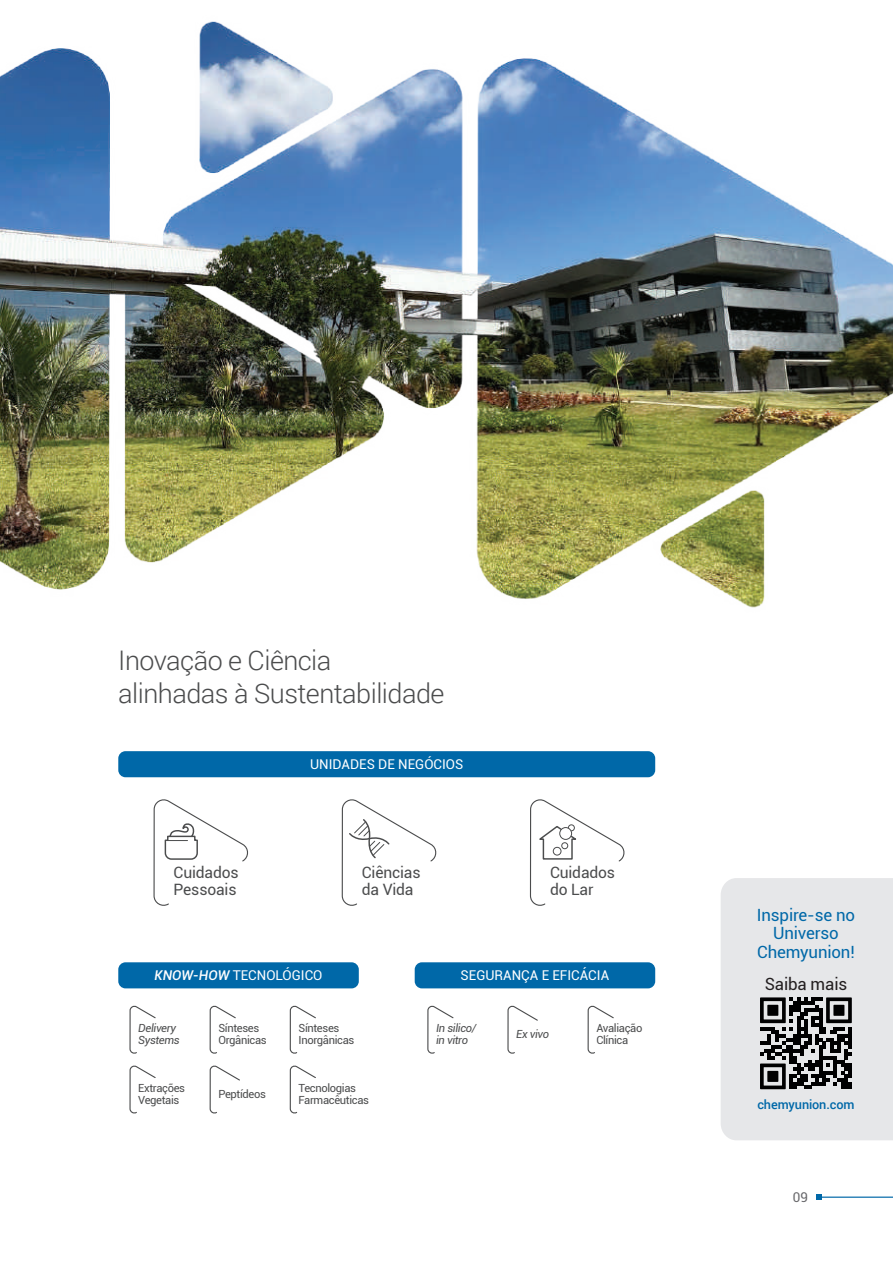
<style>
.page{position:relative;width:893px;height:1263px;background:#fff}
.page>*{position:absolute;margin:0;border:0;box-sizing:border-box;transform-origin:0 0}
.t1{font:300 27px/33px "Roboto";letter-spacing:-.02em;color:#4b4c4d}
.t2{font:16.8px/18.6px "Roboto";letter-spacing:-.01em;color:#0068a8;text-align:center}
.t3{font:16.8px "Roboto";letter-spacing:-.01em;color:#231f20}
.t4{font:15.6px/16.5px "Roboto";letter-spacing:-.01em;color:#4b4c4d}
.t5{font:13.5px "Roboto";color:#fff}
.t6{font:13.5px "Roboto";color:#69696c}
.t7{font:500 12.75px "Roboto";letter-spacing:-.01em;color:#0068a8}
.t8{font:11.25px/12.5px "Roboto";letter-spacing:-.03em;color:#4b4c4d}
.t9{font:italic 11.25px/12.5px "Roboto";letter-spacing:-.03em;color:#4b4c4d}
.s1{font-weight:500;font-style:italic}
</style>
<div class="page">
<img style="left:0;top:21px;width:893px;height:587px">
<hr style="left:819px;top:1196px;width:74px;height:2px;background:#0068a8">
<svg style="left:816px;top:1194px;width:6px;height:6px"></svg>
<div style="left:118px;top:751px;width:537px;height:26px;background:#0068a8;border-radius:7px"></div>
<div style="left:118px;top:962px;width:241px;height:26px;background:#0068a8;border-radius:7px"></div>
<svg style="left:153px;top:799px;width:95px;height:107px"></svg>
<svg style="left:529px;top:799px;width:96px;height:107px"></svg>
<svg style="left:721px;top:878px;width:172px;height:262px;background:#cdced0"></svg>
<svg style="left:341px;top:799px;width:96px;height:107px"></svg>
<svg style="left:209px;top:1065px;width:31px;height:49px"></svg>
<svg style="left:129px;top:1005px;width:27px;height:49px"></svg>
<svg style="left:209px;top:1005px;width:27px;height:49px"></svg>
<svg style="left:289px;top:1005px;width:27px;height:49px"></svg>
<svg style="left:129px;top:1065px;width:27px;height:49px"></svg>
<svg style="left:289px;top:1065px;width:27px;height:49px"></svg>
<div style="left:415px;top:962px;width:240px;height:26px;background:#0068a8;border-radius:7px"></div>
<svg style="left:507px;top:1005px;width:31px;height:49px"></svg>
<svg style="left:427px;top:1005px;width:27px;height:49px"></svg>
<svg style="left:587px;top:1005px;width:27px;height:49px"></svg>
<h1 class="t1" style="left:118px;top:643px;width:328px">Inovação e Ciência alinhadas à Sustentabilidade</h1>
<p class="t5" style="left:310px;top:754px;width:155px">UNIDADES DE NEGÓCIOS</p>
<h3 class="t4" style="left:174px;top:864px;width:67px">Cuidados<br>Pessoais</h3>
<h3 class="t4" style="left:550px;top:864px;width:67px">Cuidados do Lar</h3>
<h3 class="t4" style="left:362px;top:864px;width:60px">Ciências da Vida</h3>
<p class="t5" style="left:155px;top:965px;width:169px"><span class="s1">KNOW-HOW</span> TECNOLÓGICO</p>
<p class="t9" style="left:138px;top:1021px;width:43px">Delivery<br>Systems</p>
<p class="t8" style="left:218px;top:1021px;width:50px">Sínteses<br>Orgânicas</p>
<p class="t8" style="left:298px;top:1021px;width:57px">Sínteses<br>Inorgânicas</p>
<p class="t8" style="left:138px;top:1081px;width:48px">Extrações<br>Vegetais</p>
<p class="t8" style="left:218px;top:1087px;width:49px">Peptídeos</p>
<p class="t8" style="left:298px;top:1081px;width:72px">Tecnologias<br>Farmacêuticas</p>
<p class="t5" style="left:461px;top:965px;width:150px">SEGURANÇA E EFICÁCIA</p>
<p class="t9" style="left:436px;top:1021px;width:42px">In silico/ in vitro</p>
<p class="t9" style="left:516px;top:1027px;width:34px">Ex vivo</p>
<p class="t8" style="left:596px;top:1021px;width:48px">Avaliação<br>Clínica</p>
<h2 class="t2" style="left:757px;top:905px;width:100px">Inspire-se no<br>Universo<br>Chemyunion!</h2>
<h2 class="t3" style="left:765px;top:972px;width:84px">Saiba mais</h2>
<p class="t7" style="left:757px;top:1095px;width:99px">chemyunion.com</p>
<p class="t6" style="left:793px;top:1188px;width:17px">09</p>
</div>
